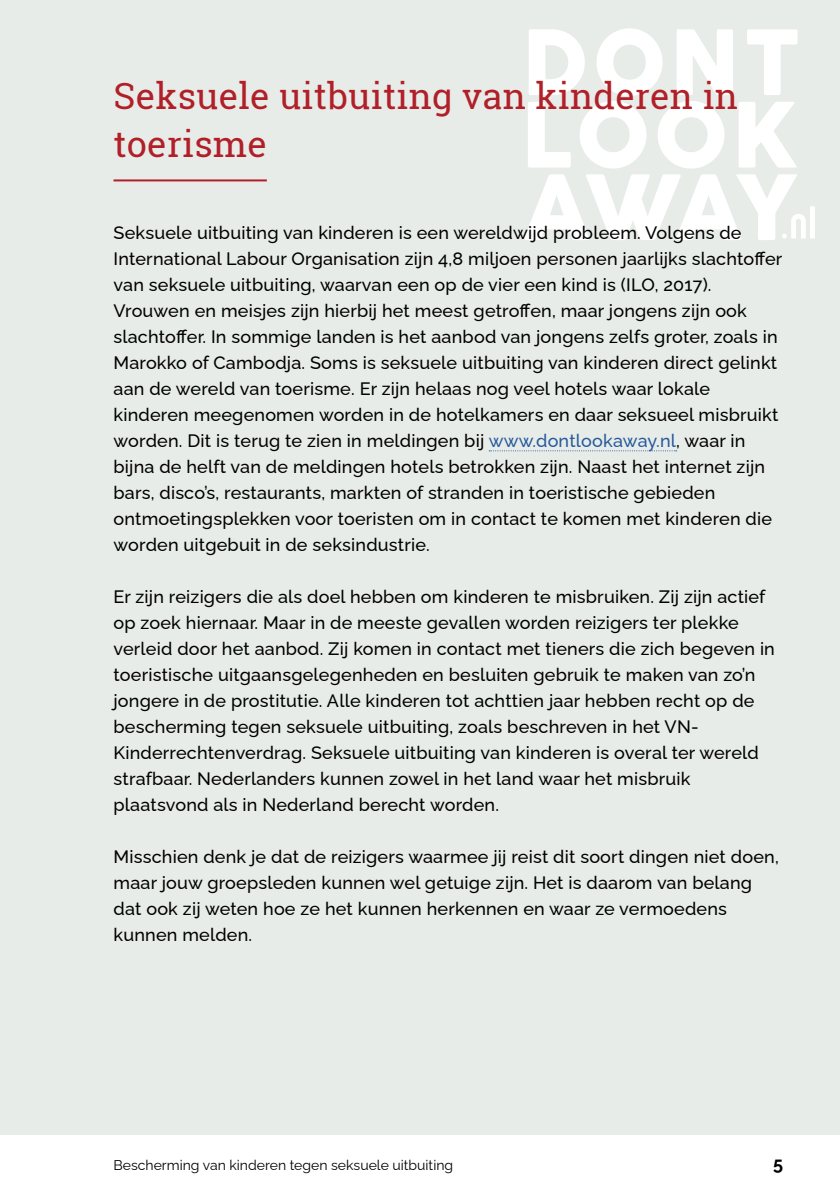
<style>
.page{position:relative;width:840px;height:1191px;background:#fff}
.page>*{position:absolute;margin:0;border:0;box-sizing:border-box;transform-origin:0 0}
.t1{font:36px/48px "Roboto Slab";letter-spacing:.01em;color:#b11f28}
.t2{font:500 18px/26px "Raleway";letter-spacing:.01em;color:#000}
.t3{font:700 18px "Raleway";color:#000}
.t4{font:14px "Raleway";color:#000}
.s1{color:#275b9b}
</style>
<div class="page">
<div style="left:0;top:0;width:839px;height:1134px;background:#e8ece9"></div>
<svg style="left:524px;top:28px;width:290px;height:212px"></svg>
<hr style="left:113px;top:179px;width:154px;height:2px;background:#b11f28">
<svg style="left:489px;top:450px;width:187px;height:1px"></svg>
<h1 class="t1" style="left:113px;top:71px;width:625px">Seksuele uitbuiting van kinderen in toerisme</h1>
<p class="t2" style="left:113px;top:217px;width:670px">Seksuele uitbuiting van kinderen is een wereldwijd probleem. Volgens de International Labour Organisation zijn 4,8 miljoen personen jaarlijks slachtoffer van seksuele uitbuiting, waarvan een op de vier een kind is (ILO, 2017).<br>Vrouwen en meisjes zijn hierbij het meest getroffen, maar jongens zijn ook slachtoffer. In sommige landen is het aanbod van jongens zelfs groter, zoals in Marokko of Cambodja. Soms is seksuele uitbuiting van kinderen direct gelinkt aan de wereld van toerisme. Er zijn helaas nog veel hotels waar lokale kinderen meegenomen worden in de hotelkamers en daar seksueel misbruikt worden. Dit is terug te zien in meldingen bij <span class="s1">www.dontlookaway.nl</span>, waar in bijna de helft van de meldingen hotels betrokken zijn. Naast het internet zijn bars, disco’s, restaurants, markten of stranden in toeristische gebieden ontmoetingsplekken voor toeristen om in contact te komen met kinderen die worden uitgebuit in de seksindustrie.</p>
<p class="t2" style="left:113px;top:581px;width:662px">Er zijn reizigers die als doel hebben om kinderen te misbruiken. Zij zijn actief op zoek hiernaar. Maar in de meeste gevallen worden reizigers ter plekke verleid door het aanbod. Zij komen in contact met tieners die zich begeven in toeristische uitgaansgelegenheden en besluiten gebruik te maken van zo’n jongere in de prostitutie. Alle kinderen tot achttien jaar hebben recht op de bescherming tegen seksuele uitbuiting, zoals beschreven in het VN-Kinderrechtenverdrag. Seksuele uitbuiting van kinderen is overal ter wereld strafbaar. Nederlanders kunnen zowel in het land waar het misbruik plaatsvond als in Nederland berecht worden.</p>
<p class="t2" style="left:113px;top:841px;width:666px">Misschien denk je dat de reizigers waarmee jij reist dit soort dingen niet doen, maar jouw groepsleden kunnen wel getuige zijn. Het is daarom van belang dat ook zij weten hoe ze het kunnen herkennen en waar ze vermoedens kunnen melden.</p>
<p class="t4" style="left:113px;top:1154px;width:341px">Bescherming van kinderen tegen seksuele uitbuiting</p>
<p class="t3" style="left:772px;top:1149px;width:11px">5</p>
</div>
